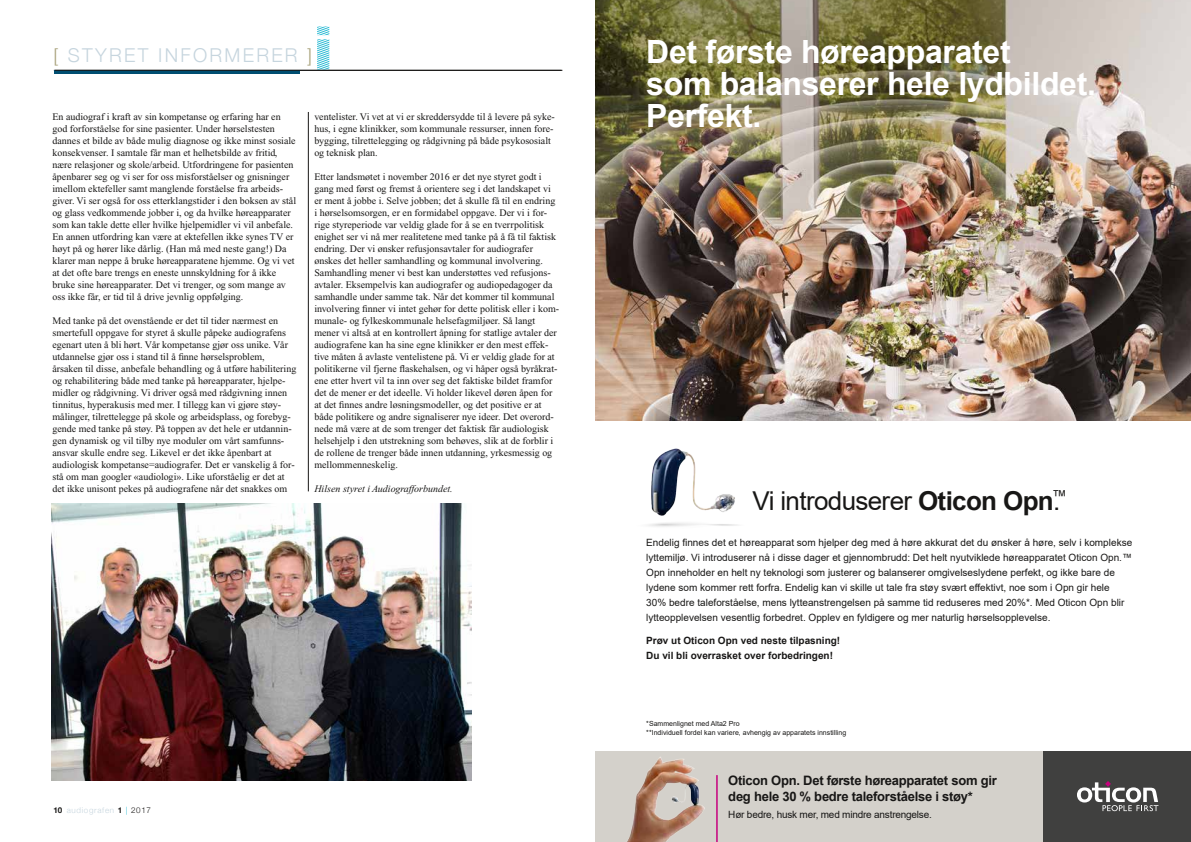
<style>
.page{position:relative;width:1191px;height:842px;background:#fff}
.page>*{position:absolute;margin:0;border:0;box-sizing:border-box;transform-origin:0 0}
.t1{font:700 32px/32px "Arial";letter-spacing:-.01em;color:#fff}
.t2{font:26px "Arial";letter-spacing:-.025em;color:#181716}
.t3{font:300 19.1px "Helvetica Neue";letter-spacing:.12em;color:#c6d5de}
.t4{font:700 13px/16px "Arial";letter-spacing:-.02em;color:#181716}
.t5{font:10px/12px "Times New Roman";color:#181716}
.t6{font:10px/15px "Arial";color:#181716}
.t7{font:700 10px/15px "Arial";color:#181716}
.t8{font:10px "Arial";letter-spacing:-.02em;color:#181716}
.t9{font:italic 10px "Times New Roman";color:#181716}
.t10{font:300 8px "Helvetica Neue";letter-spacing:.085em;color:#c6d5de}
.t11{font:7px/9px "Arial";color:#181716}
.s1{color:#aaa47e}
.s2{font-weight:700;color:#181716}
.s3{color:#2abad4}
.s4{color:#181716}
.s5{font-weight:700}
</style>
<div class="page">
<hr style="left:54px;top:70px;width:507px;height:1px;background:#181716">
<hr style="left:55px;top:70px;width:245px;height:4px;background:#004e71">
<hr style="left:308px;top:112px;width:1px;height:379px;background:#181716">
<svg style="left:317px;top:26px;width:12px;height:44px"></svg>
<hr style="left:55px;top:70px;width:507px;height:1px;background:#181716">
<img style="left:595px;top:0;width:596px;height:421px">
<img style="left:648px;top:448px;width:89px;height:79px">
<div style="left:595px;top:751px;width:448px;height:91px;background:#d4d1cb"></div>
<div style="left:1043px;top:751px;width:148px;height:91px;background:#40403f"></div>
<svg style="left:1077px;top:781px;width:81px;height:30px"></svg>
<img style="left:627px;top:757px;width:78px;height:85px">
<hr style="left:716px;top:775px;width:1px;height:67px;background:#c7007e">
<img style="left:52px;top:503px;width:419px;height:277px">
<h3 class="t3" style="left:53px;top:43px;width:260px"><span class="s1">[</span> STYRET INFORMERER <span class="s1">]</span></h3>
<p class="t5" style="left:52px;top:111px;width:245px">En audiograf i kraft av sin kompetanse og erfaring har en god forforståelse for sine pasienter. Under hørselstesten dannes et bilde av både mulig diagnose og ikke minst sosiale konsekvenser. I samtale får man et helhetsbilde av fritid, nære relasjoner og skole/arbeid. Utfordringene for pasienten åpenbarer seg og vi ser for oss misforståelser og gnisninger imellom ektefeller samt manglende forståelse fra arbeids&shy;giver. Vi ser også for oss etterklangstider i den boksen av stål og glass vedkommende jobber i, og da hvilke høreapparater som kan takle dette eller hvilke hjelpemidler vi vil anbefale.<br>En annen utfordring kan være at ektefellen ikke synes TV er høyt på og hører like dårlig. (Han må med neste gang!) Da klarer man neppe å bruke høreapparatene hjemme. Og vi vet at det ofte bare trengs en eneste unnskyldning for å ikke bruke sine høreapparater. Det vi trenger, og som mange av oss ikke får, er tid til å drive jevnlig oppfølging.</p>
<p class="t5" style="left:52px;top:315px;width:245px">Med tanke på det ovenstående er det til tider nærmest en smertefull oppgave for styret å skulle påpeke audiografens egenart uten å bli hørt. Vår kompetanse gjør oss unike. Vår utdannelse gjør oss i stand til å finne hørselsproblem, årsaken til disse, anbefale behandling og å utføre habilitering og rehabilitering både med tanke på høreapparater, hjelpe&shy;midler og rådgivning. Vi driver også med rådgivning innen tinnitus, hyperakusis med mer. I tillegg kan vi gjøre støy&shy;målinger, tilrettelegge på skole og arbeidsplass, og forebyg&shy;gende med tanke på støy. På toppen av det hele er utdannin&shy;gen dynamisk og vil tilby nye moduler om vårt samfunns&shy;ansvar skulle endre seg. Likevel er det ikke åpenbart at audiologisk kompetanse=audiografer. Det er vanskelig å for&shy;stå om man googler «audiologi». Like uforståelig er det at det ikke unisont pekes på audiografene når det snakkes om</p>
<p class="t5" style="left:314px;top:111px;width:242px">ventelister. Vi vet at vi er skreddersydde til å levere på syke&shy;hus, i egne klinikker, som kommunale ressurser, innen fore&shy;bygging, tilrettelegging og rådgivning på både psykososialt og teknisk plan.</p>
<p class="t5" style="left:314px;top:171px;width:246px">Etter landsmøtet i november 2016 er det nye styret godt i gang med først og fremst å orientere seg i det landskapet vi er ment å jobbe i. Selve jobben; det å skulle få til en endring i hørselsomsorgen, er en formidabel oppgave. Der vi i for&shy;rige styreperiode var veldig glade for å se en tverrpolitisk enighet ser vi nå mer realitetene med tanke på å få til faktisk endring. Der vi ønsker refusjonsavtaler for audiografer ønskes det heller samhandling og kommunal involvering.<br>Samhandling mener vi best kan understøttes ved refusjons&shy;avtaler. Eksempelvis kan audiografer og audiopedagoger da samhandle under samme tak. Når det kommer til kommunal involvering finner vi intet gehør for dette politisk eller i kom&shy;munale- og fylkeskommunale helsefagmiljøer. Så langt mener vi altså at en kontrollert åpning for statlige avtaler der audiografene kan ha sine egne klinikker er den mest effek&shy;tive måten å avlaste ventelistene på. Vi er veldig glade for at politikerne vil fjerne flaskehalsen, og vi håper også byråkrat&shy;ene etter hvert vil ta inn over seg det faktiske bildet framfor det de mener er det ideelle. Vi holder likevel døren åpen for at det finnes andre løsningsmodeller, og det positive er at både politikere og andre signaliserer nye ideer. Det overord&shy;nede må være at de som trenger det faktisk får audiologisk helsehjelp i den utstrekning som behøves, slik at de forblir i de rollene de trenger både innen utdanning, yrkesmessig og mellommenneskelig.</p>
<p class="t9" style="left:314px;top:483px;width:140px">Hilsen styret i Audiografforbundet.</p>
<p class="t10" style="left:53px;top:805px;width:99px"><span class="s2">10</span> audiografen <span class="s2">1</span> <span class="s3">|</span> <span class="s4">2017</span></p>
<h1 class="t1" style="left:646px;top:36px;width:451px">Det første høreapparatet<br>som balanserer hele lydbildet.<br>Perfekt.</h1>
<h2 class="t2" style="left:752px;top:483px;width:316px">Vi introduserer <span class="s5">Oticon Opn</span>.<sup>™</sup></h2>
<p class="t6" style="left:646px;top:535px;width:487px">Endelig finnes det et høreapparat som hjelper deg med å høre akkurat det du ønsker å høre, selv i komplekse lyttemiljø. Vi introduserer nå i disse dager et gjennombrudd: Det helt nyutviklede høreapparatet Oticon Opn.™ Opn inneholder en helt ny teknologi som justerer og balanserer omgivelseslydene perfekt, og ikke bare de lydene som kommer rett forfra. Endelig kan vi skille ut tale fra støy svært effektivt, noe som i Opn gir hele 30% bedre taleforståelse, mens lytteanstrengelsen på samme tid reduseres med 20%*. Med Oticon Opn blir lytteopplevelsen vesentlig forbedret. Opplev en fyldigere og mer naturlig hørselsopplevelse.</p>
<p class="t7" style="left:646px;top:633px;width:195px">Prøv ut Oticon Opn ved neste tilpasning!<br>Du vil bli overrasket over forbedringen!</p>
<p class="t11" style="left:646px;top:718px;width:201px">*Sammenlignet med Alta2 Pro<br>**Individuell fordel kan variere, avhengig av apparatets innstilling</p>
<h3 class="t4" style="left:728px;top:772px;width:270px">Oticon Opn. Det første høreapparatet som gir deg hele 30 % bedre taleforståelse i støy*</h3>
<p class="t8" style="left:728px;top:807px;width:205px">Hør bedre, husk mer, med mindre anstrengelse.</p>
</div>
